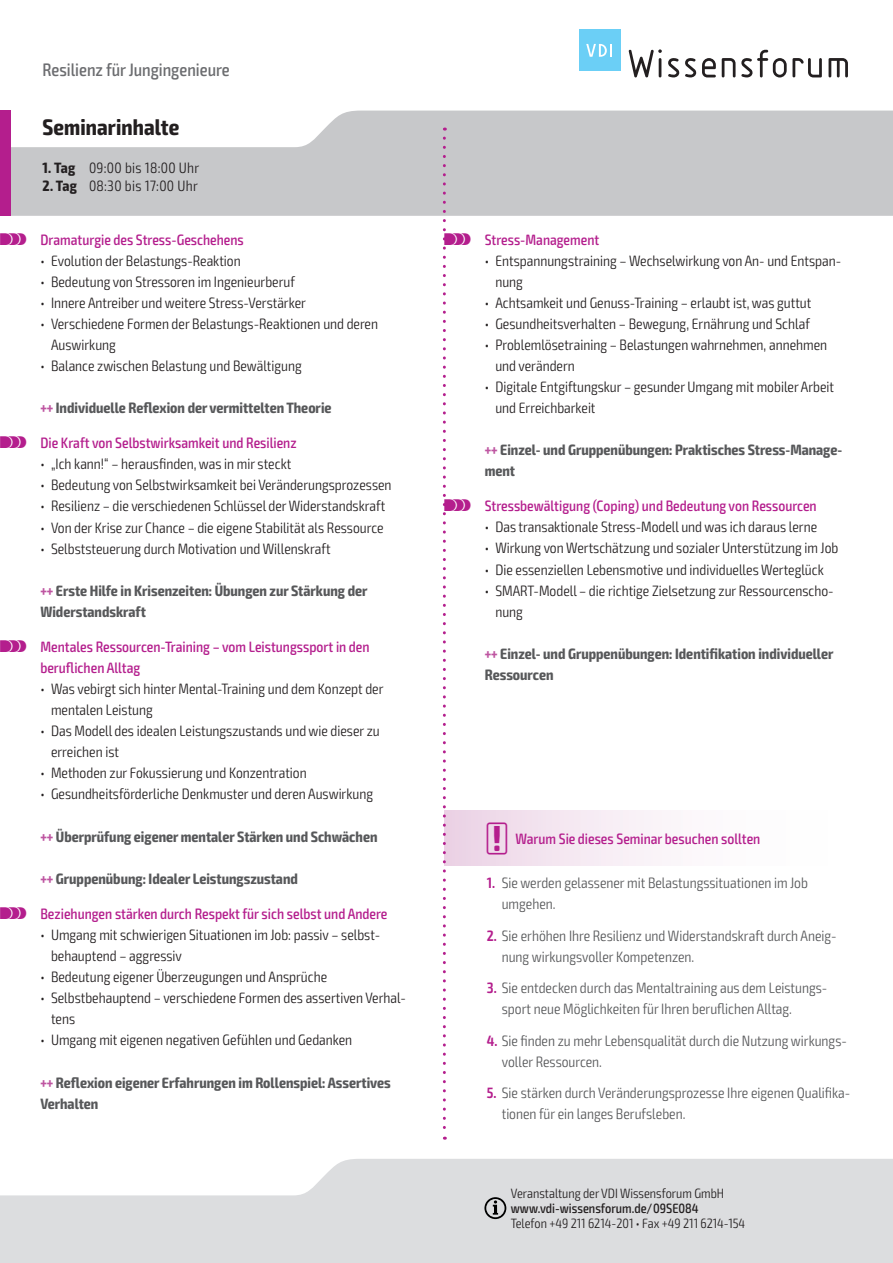
<style>
.page{position:relative;width:893px;height:1263px;background:#fff}
.page>*{position:absolute;margin:0;border:0;box-sizing:border-box;transform-origin:0 0}
.t1{font:700 condensed 22.5px "Exo 2";letter-spacing:.005em;color:#231f20}
.t2{font:500 condensed 18px "Exo 2";color:#6c6d70}
.t3{font:300 condensed 15px/21px "Exo 2";color:#231f20}
.t4{font:300 condensed 15px/21px "Exo 2";color:#57585a}
.t5{font:700 condensed 15px/21px "Exo 2";color:#57585a}
.t6{font:500 condensed 15px/21px "Exo 2";color:#b41e8d}
.t7{font:300 condensed 15px "Exo 2";letter-spacing:.02em;color:#231f20}
.t8{font:300 condensed 13.5px "Exo 2";color:#231f20}
.t9{font:500 condensed 13.5px "Exo 2";color:#231f20}
.s1{font-weight:700}
.s2{font-family:"VDI Iconset S4 A Regular";font-weight:400;font-stretch:normal}
.s3{color:#be55a1}
.s4{font-weight:600;color:#b41e8d}
</style>
<div class="page">
<svg style="left:0;top:1159px;width:893px;height:104px;background:#e0e1e3"></svg>
<svg style="left:11px;top:111px;width:882px;height:105px;background:#cdced0"></svg>
<div style="left:0;top:111px;width:11px;height:105px;background:#b41e8d"></div>
<svg style="left:484px;top:1197px;width:22px;height:22px"></svg>
<svg style="left:629px;top:49px;width:33px;height:28px"></svg>
<svg style="left:668px;top:58px;width:11px;height:19px"></svg>
<svg style="left:685px;top:58px;width:11px;height:19px"></svg>
<svg style="left:702px;top:58px;width:14px;height:19px"></svg>
<svg style="left:722px;top:58px;width:13px;height:19px"></svg>
<svg style="left:741px;top:50px;width:81px;height:27px"></svg>
<svg style="left:828px;top:58px;width:20px;height:19px"></svg>
<div style="left:579px;top:30px;width:41px;height:41px;background:#6bcff6"></div>
<svg style="left:586px;top:44px;width:26px;height:13px"></svg>
<div style="left:444px;top:810px;width:406px;height:55px;background:linear-gradient(to right,#edd7e8,#fff)"></div>
<svg style="left:443px;top:138px;width:3px;height:1002px"></svg>
<p class="t2" style="left:43px;top:59px;width:189px">Resilienz für Jungingenieure</p>
<h1 class="t1" style="left:43px;top:113px;width:138px">Seminarinhalte</h1>
<p class="t7" style="left:43px;top:159px;width:158px"><span class="s1">1. Tag</span> 09:00 bis 18:00 Uhr</p>
<p class="t7" style="left:43px;top:177px;width:157px"><span class="s1">2. Tag</span> 08:30 bis 17:00 Uhr</p>
<p class="t6" style="left:0;top:229px;width:245px"><span class="s2">S</span> Dramaturgie des Stress-Geschehens</p>
<p class="t3" style="left:40px;top:250px;width:202px">• Evolution der Belastungs-Reaktion</p>
<p class="t3" style="left:40px;top:271px;width:256px">• Bedeutung von Stressoren im Ingenieurberuf</p>
<p class="t3" style="left:40px;top:292px;width:267px">• Innere Antreiber und weitere Stress-Verstärker</p>
<p class="t3" style="left:51px;top:313px;width:329px;text-indent:-11px">• Verschiedene Formen der Belastungs-Reaktionen und deren<br>Auswirkung</p>
<p class="t3" style="left:40px;top:355px;width:263px">• Balance zwischen Belastung und Bewältigung</p>
<p class="t5" style="left:40px;top:397px;width:293px"><span class="s3">+++</span> Individuelle Reflexion der vermittelten Theorie</p>
<p class="t6" style="left:0;top:433px;width:298px"><span class="s2">S</span> Die Kraft von Selbstwirksamkeit und Resilienz</p>
<p class="t3" style="left:40px;top:454px;width:252px">• „Ich kann!“ – herausfinden, was in mir steckt</p>
<p class="t3" style="left:40px;top:475px;width:353px">• Bedeutung von Selbstwirksamkeit bei Veränderungsprozessen</p>
<p class="t3" style="left:40px;top:496px;width:346px">• Resilienz – die verschiedenen Schlüssel der Widerstandskraft</p>
<p class="t3" style="left:40px;top:517px;width:345px">• Von der Krise zur Chance – die eigene Stabilität als Ressource</p>
<p class="t3" style="left:40px;top:538px;width:292px">• Selbststeuerung durch Motivation und Willenskraft</p>
<p class="t5" style="left:40px;top:580px;width:329px"><span class="s3">+++</span> Erste Hilfe in Krisenzeiten: Übungen zur Stärkung der<br>Widerstandskraft</p>
<p class="t6" style="left:40px;top:637px;width:331px;text-indent:-40px"><span class="s2">S</span> Mentales Ressourcen-Training – vom Leistungssport in den beruflichen Alltag</p>
<p class="t3" style="left:51px;top:679px;width:334px;text-indent:-11px">• Was vebirgt sich hinter Mental-Training und dem Konzept der mentalen Leistung</p>
<p class="t3" style="left:51px;top:721px;width:330px;text-indent:-11px">• Das Modell des idealen Leistungszustands und wie dieser zu erreichen ist</p>
<p class="t3" style="left:40px;top:763px;width:268px">• Methoden zur Fokussierung und Konzentration</p>
<p class="t3" style="left:40px;top:784px;width:334px">• Gesundheitsförderliche Denkmuster und deren Auswirkung</p>
<p class="t5" style="left:40px;top:826px;width:339px"><span class="s3">+++</span> Überprüfung eigener mentaler Stärken und Schwächen</p>
<p class="t5" style="left:40px;top:868px;width:259px"><span class="s3">+++</span> Gruppenübung: Idealer Leistungszustand</p>
<p class="t6" style="left:0;top:904px;width:389px"><span class="s2">S</span> Beziehungen stärken durch Respekt für sich selbst und Andere</p>
<p class="t3" style="left:51px;top:925px;width:329px;text-indent:-11px">• Umgang mit schwierigen Situationen im Job: passiv – selbst&shy;behauptend – aggressiv</p>
<p class="t3" style="left:40px;top:967px;width:288px">• Bedeutung eigener Überzeugungen und Ansprüche</p>
<p class="t3" style="left:51px;top:988px;width:356px;text-indent:-11px">• Selbstbehauptend – verschiedene Formen des assertiven Verhal&shy;tens</p>
<p class="t3" style="left:40px;top:1030px;width:313px">• Umgang mit eigenen negativen Gefühlen und Gedanken</p>
<p class="t5" style="left:40px;top:1072px;width:352px"><span class="s3">+++</span> Reflexion eigener Erfahrungen im Rollenspiel: Assertives<br>Verhalten</p>
<p class="t6" style="left:444px;top:229px;width:157px"><span class="s2">S</span> Stress-Management</p>
<p class="t3" style="left:495px;top:250px;width:347px;text-indent:-11px">• Entspannungstraining – Wechselwirkung von An- und Entspan&shy;nung</p>
<p class="t3" style="left:485px;top:292px;width:328px">• Achtsamkeit und Genuss-Training – erlaubt ist, was guttut</p>
<p class="t3" style="left:485px;top:313px;width:327px">• Gesundheitsverhalten – Bewegung, Ernährung und Schlaf</p>
<p class="t3" style="left:495px;top:334px;width:333px;text-indent:-11px">• Problemlösetraining – Belastungen wahrnehmen, annehmen und verändern</p>
<p class="t3" style="left:495px;top:376px;width:340px;text-indent:-11px">• Digitale Entgiftungskur – gesunder Umgang mit mobiler Arbeit und Erreichbarkeit</p>
<p class="t5" style="left:485px;top:439px;width:359px"><span class="s3">+++</span> Einzel- und Gruppenübungen: Praktisches Stress-Manage&shy;ment</p>
<p class="t6" style="left:444px;top:496px;width:374px"><span class="s2">S</span> Stressbewältigung (Coping) und Bedeutung von Ressourcen</p>
<p class="t3" style="left:485px;top:517px;width:334px">• Das transaktionale Stress-Modell und was ich daraus lerne</p>
<p class="t3" style="left:485px;top:538px;width:355px">• Wirkung von Wertschätzung und sozialer Unterstützung im Job</p>
<p class="t3" style="left:485px;top:559px;width:341px">• Die essenziellen Lebensmotive und individuelles Werteglück</p>
<p class="t3" style="left:495px;top:580px;width:340px;text-indent:-11px">• SMART-Modell – die richtige Zielsetzung zur Ressourcenscho&shy;nung</p>
<p class="t5" style="left:485px;top:643px;width:350px"><span class="s3">+++</span> Einzel- und Gruppenübungen: Identifikation individueller<br>Ressourcen</p>
<p class="t6" style="left:487px;top:828px;width:275px"><span class="s2">!</span> Warum Sie dieses Seminar besuchen sollten</p>
<p class="t4" style="left:502px;top:873px;width:308px;text-indent:-15px"><span class="s4">1.</span> Sie werden gelassener mit Belastungssituationen im Job umgehen.</p>
<p class="t4" style="left:502px;top:925px;width:336px;text-indent:-15px"><span class="s4">2.</span> Sie erhöhen Ihre Resilienz und Widerstandskraft durch Aneig&shy;nung wirkungsvoller Kompetenzen.</p>
<p class="t4" style="left:502px;top:978px;width:327px;text-indent:-15px"><span class="s4">3.</span> Sie entdecken durch das Mentaltraining aus dem Leistungs&shy;sport neue Möglichkeiten für Ihren beruflichen Alltag.</p>
<p class="t4" style="left:502px;top:1030px;width:347px;text-indent:-15px"><span class="s4">4.</span> Sie finden zu mehr Lebensqualität durch die Nutzung wirkungs&shy;voller Ressourcen.</p>
<p class="t4" style="left:502px;top:1083px;width:350px;text-indent:-15px"><span class="s4">5.</span> Sie stärken durch Veränderungsprozesse Ihre eigenen Qualifika&shy;tionen für ein langes Berufsleben.</p>
<p class="t8" style="left:511px;top:1185px;width:215px">Veranstaltung der VDI Wissensforum GmbH</p>
<p class="t9" style="left:511px;top:1200px;width:189px">www.vdi-wissensforum.de/09SE084</p>
<p class="t8" style="left:511px;top:1215px;width:236px">Telefon +49 211 6214-201 • Fax +49 211 6214-154</p>
</div>
